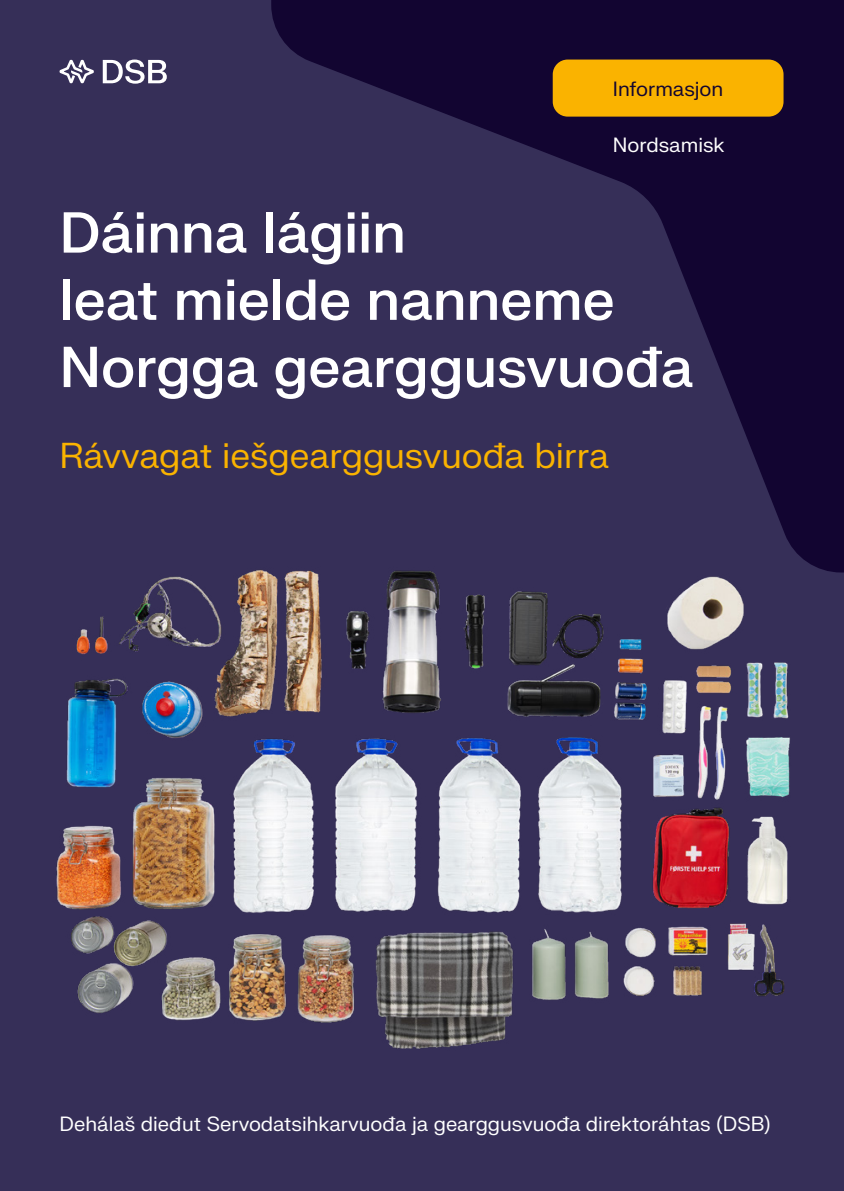
<style>
.page{position:relative;width:844px;height:1191px;background:#fff}
.page>*{position:absolute;margin:0;border:0;box-sizing:border-box;transform-origin:0 0}
.t1{font:500 56px/67.2px "FK Grotesk Neue";color:#fff}
.Body_copy{font:35px "FK Grotesk Neue";color:#fab300}
.Body_copy-2{font:19.95px "FK Grotesk Neue";color:#fff}
.Small_text{font:19.95px "FK Grotesk Neue";color:#120531}
</style>
<div class="page">
<div style="left:0;top:0;width:843px;height:1191px;background:#362f58"></div>
<svg style="left:271px;top:0;width:572px;height:528px"></svg>
<svg style="left:60px;top:60px;width:34px;height:23px"></svg>
<svg style="left:103px;top:60px;width:64px;height:24px"></svg>
<img style="left:56px;top:528px;width:787px;height:521px">
<div style="left:552px;top:60px;width:231px;height:57px;background:#fab300;border-radius:15px"></div>
<p class="Small_text" style="left:612px;top:74px;width:112px">Informasjon</p>
<p class="Body_copy-2" style="left:612px;top:130px;width:113px">Nordsamisk</p>
<h1 class="t1" style="left:60px;top:197px;width:635px">Dáinna lágiin<br>leat mielde nanneme<br>Norgga gearggusvuođa</h1>
<p class="Body_copy" style="left:60px;top:429px;width:551px">Rávvagat iešgearggusvuođa birra</p>
<p class="Body_copy-2" style="left:60px;top:1109px;width:712px">Dehálaš dieđut Servodatsihkarvuođa ja gearggusvuođa direktoráhtas (DSB)</p>
</div>
